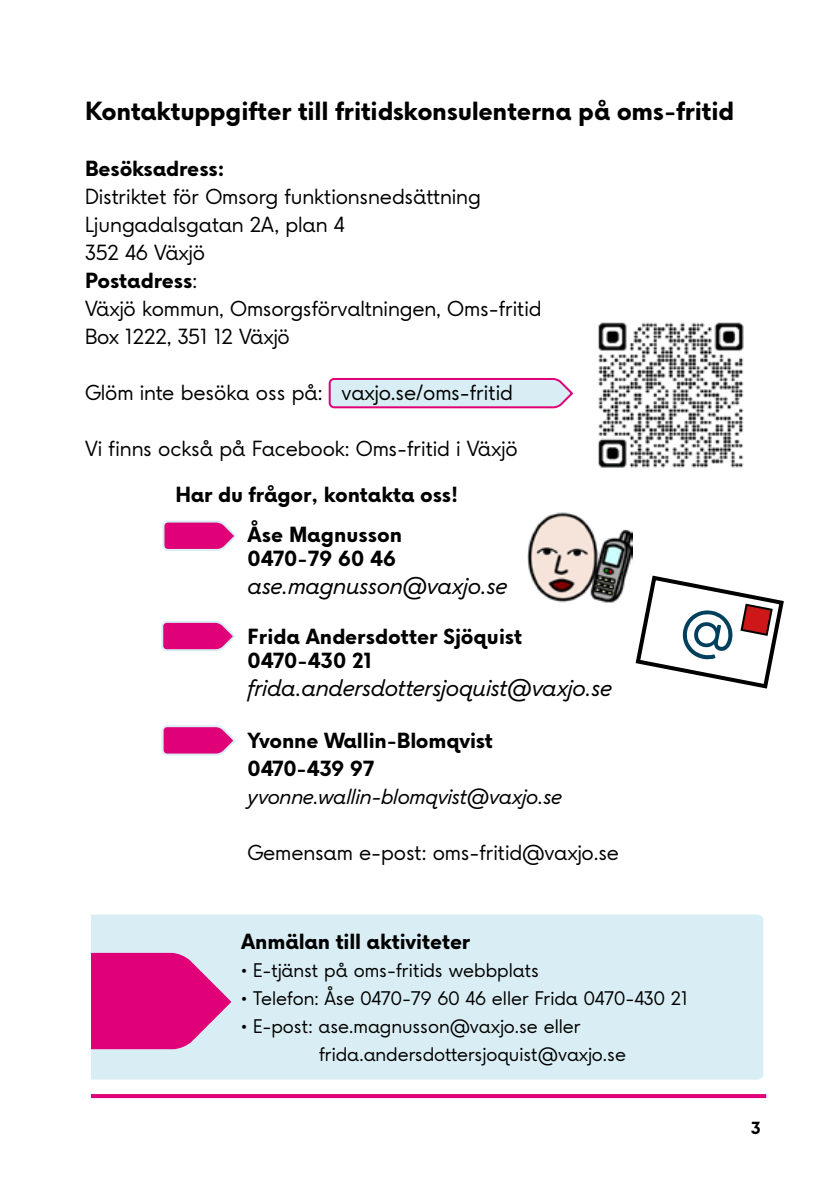
<style>
.page{position:relative;width:840px;height:1191px;background:#fff}
.page>*{position:absolute;margin:0;border:0;box-sizing:border-box;transform-origin:0 0}
.t1{font:700 24px "Vaxjo Now";letter-spacing:-.005em;color:#000}
.t2{font:italic 22px "Vaxjo Now";letter-spacing:-.01em;color:#000}
.t3{font:20px/28px "Vaxjo Now";letter-spacing:-.005em;color:#000}
.t4{font:700 20px/40px "Vaxjo Now";letter-spacing:-.005em;color:#000}
.t5{font:italic 20px "Vaxjo Now";letter-spacing:-.01em;color:#000}
.t6{font:18px/28px "Vaxjo Now";color:#000}
.t7{font:700 16px "Vaxjo Now";color:#000}
.s1{font-weight:700}
</style>
<div class="page">
<svg style="left:91px;top:1094px;width:674px;height:4px;background:#e0057a"></svg>
<div style="left:87px;top:914px;width:676px;height:165px;background:#d9eef4;border-radius:6px"></div>
<svg style="left:91px;top:953px;width:140px;height:96px"></svg>
<div style="left:0;top:899px;width:91px;height:279px;background:#fff"></div>
<svg style="left:328px;top:378px;width:245px;height:31px;background:#dbcee3"></svg>
<svg style="left:162px;top:520px;width:75px;height:31px;background:#e3479d"></svg>
<img style="left:527px;top:512px;width:104px;height:91px">
<svg style="left:161px;top:621px;width:74px;height:30px;background:#e23e98"></svg>
<img style="left:598px;top:322px;width:146px;height:146px">
<svg style="left:161px;top:725px;width:75px;height:31px;background:#e3479d"></svg>
<svg style="left:635px;top:575px;width:149px;height:114px"></svg>
<p class="t1" style="left:85px;top:94px;width:650px">Kontaktuppgifter till fritidskonsulenterna på oms-fritid</p>
<p class="t4" style="left:85px;top:149px;width:141px">Besöksadress:</p>
<p class="t3" style="left:85px;top:183px;width:457px">Distriktet för Omsorg funktionsnedsättning<br>Ljungadalsgatan 2A, plan 4<br>352 46 Växjö<br><span class="s1">Postadress</span>:<br>Växjö kommun, Omsorgsförvaltningen, Oms-fritid<br>Box 1222, 351 12 Växjö</p>
<p class="t3" style="left:85px;top:379px;width:429px">Glöm inte besöka oss på: vaxjo.se/oms-fritid</p>
<p class="t3" style="left:85px;top:435px;width:434px">Vi finns också på Facebook: Oms-fritid i Växjö</p>
<p class="t4" style="left:247px;top:474px;width:212px;text-indent:-72px">Har du frågor, kontakta oss!<br>Åse Magnusson</p>
<p class="t4" style="left:247px;top:538px;width:150px">0470-79 60 46</p>
<p class="t2" style="left:247px;top:571px;width:261px">ase.magnusson@vaxjo.se</p>
<p class="t4" style="left:247px;top:624px;width:276px;line-height:24px">Frida Andersdotter Sjöquist<br>0470-430 21</p>
<p class="t2" style="left:247px;top:673px;width:365px">frida.andersdottersjoquist@vaxjo.se</p>
<p class="t4" style="left:247px;top:726px;width:247px;line-height:28px">Yvonne Wallin-Blomqvist<br>0470-439 97</p>
<p class="t5" style="left:247px;top:783px;width:316px">yvonne.wallin-blomqvist@vaxjo.se</p>
<p class="t3" style="left:247px;top:838px;width:373px">Gemensam e-post: oms-fritid@vaxjo.se</p>
<p class="t4" style="left:241px;top:922px;width:230px">Anmälan till aktiviteter</p>
<p class="t6" style="left:241px;top:956px;width:299px">• E-tjänst på oms-fritids webbplats</p>
<p class="t6" style="left:241px;top:984px;width:448px">• Telefon: Åse 0470-79 60 46 eller Frida 0470-430 21</p>
<p class="t6" style="left:319px;top:1012px;width:308px;text-indent:-78px">• E-post: ase.magnusson@vaxjo.se eller frida.andersdottersjoquist@vaxjo.se</p>
<p class="t7" style="left:750px;top:1116px;width:11px">3</p>
</div>
